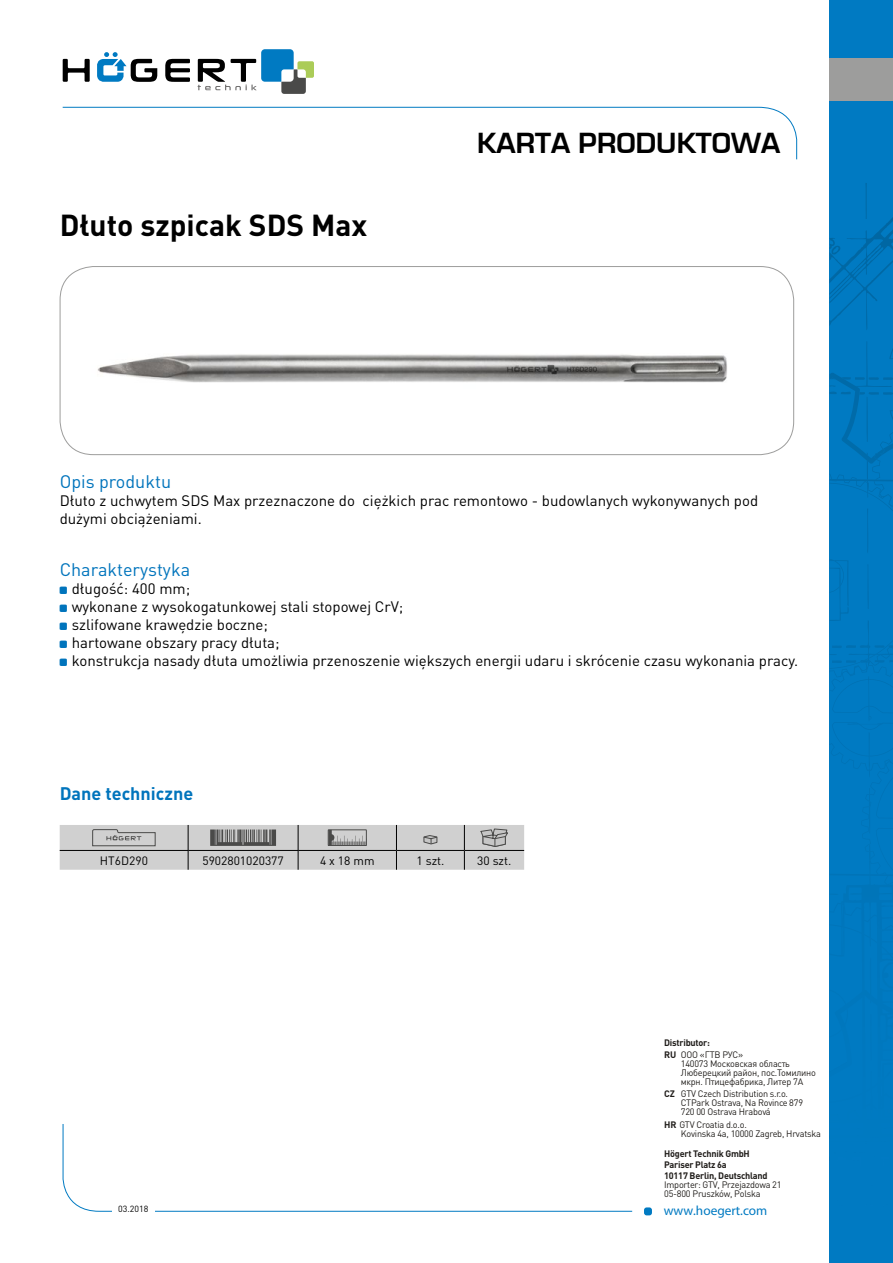
<style>
.page{position:relative;width:893px;height:1263px;background:#fff}
.page>*{position:absolute;margin:0;border:0;box-sizing:border-box;transform-origin:0 0}
.t1{font:700 30px "DIN Pro";color:#000}
.t2{font:700 27px "Euromode";color:#000}
.t3{font:18px "DIN Pro";color:#0074bc}
.t4{font:700 18px "DIN Pro";color:#0074bc}
.t5{font:15px/18px "DIN Pro";color:#000}
.t6{font:13.35px "Myriad Pro";color:#007ac2}
.t7{font:12px "DIN Pro";color:#000}
.t8{font:9.3px/9.1px "DIN Pro";letter-spacing:-.025em;color:#201d1a}
.t9{font:700 9.3px/11.1px "DIN Pro";letter-spacing:-.025em;color:#201d1a}
.t10{font:8.85px "DIN Pro";color:#000}
.s1{font-weight:400}
.s2{font-weight:700}
</style>
<div class="page">
<svg style="left:63px;top:59px;width:27px;height:23px"></svg>
<svg style="left:165px;top:59px;width:25px;height:23px"></svg>
<svg style="left:97px;top:52px;width:60px;height:30px"></svg>
<svg style="left:198px;top:49px;width:116px;height:45px"></svg>
<div style="left:644px;top:1207px;width:8px;height:8px;background:#007ac2;border-radius:3px"></div>
<div style="left:829px;top:0;width:64px;height:1263px;background:#007ac2"></div>
<img style="left:865px;top:183px;width:2px;height:34px">
<img style="left:865px;top:217px;width:28px;height:15px">
<img style="left:867px;top:464px;width:2px;height:181px">
<svg style="left:829px;top:232px;width:64px;height:187px"></svg>
<img style="left:829px;top:373px;width:47px;height:91px">
<img style="left:830px;top:474px;width:62px;height:32px">
<img style="left:830px;top:666px;width:16px;height:13px">
<img style="left:832px;top:681px;width:51px;height:32px">
<img style="left:872px;top:432px;width:21px;height:53px">
<img style="left:869px;top:761px;width:22px;height:66px">
<img style="left:876px;top:777px;width:15px;height:41px">
<img style="left:830px;top:479px;width:63px;height:2px">
<img style="left:846px;top:660px;width:47px;height:33px">
<img style="left:846px;top:645px;width:47px;height:3px">
<div style="left:829px;top:59px;width:64px;height:42px;background:#9d9d9c"></div>
<div style="left:60px;top:266px;width:734px;height:189px;border:1px solid #9d9d9c;border-radius:34px"></div>
<img style="left:97px;top:354px;width:630px;height:29px">
<svg style="left:60px;top:825px;width:464px;height:45px;background:#c0c0c0"></svg>
<h1 class="t1" style="left:60px;top:205px;width:309px">Dłuto szpicak SDS Max</h1>
<h2 class="t2" style="left:477px;top:126px;width:305px">KARTA PRODUKTOWA</h2>
<p class="t3" style="left:60px;top:469px;width:113px">Opis produktu</p>
<p class="t5" style="left:60px;top:491px;width:700px">Dłuto z uchwytem SDS Max przeznaczone do ciężkich prac remontowo - budowlanych wykonywanych pod dużymi obciążeniami.</p>
<p class="t3" style="left:60px;top:557px;width:132px">Charakterystyka</p>
<p class="t5" style="left:72px;top:579px;width:728px">długość: 400 mm;<br>wykonane z wysokogatunkowej stali stopowej CrV;<br>szlifowane krawędzie boczne;<br>hartowane obszary pracy dłuta;<br>konstrukcja nasady dłuta umożliwia przenoszenie większych energii udaru i skrócenie czasu wykonania pracy.</p>
<p class="t4" style="left:60px;top:782px;width:135px">Dane techniczne</p>
<p class="t7" style="left:100px;top:852px;width:50px">HT6D290</p>
<p class="t7" style="left:202px;top:852px;width:83px">5902801020377</p>
<p class="t7" style="left:320px;top:852px;width:56px">4 x 18 mm</p>
<p class="t7" style="left:416px;top:852px;width:29px">1 szt.</p>
<p class="t7" style="left:477px;top:852px;width:36px">30 szt.</p>
<p class="t9" style="left:664px;top:1036px;width:81px;line-height:12.1px">Distributor:<br>RU <span class="s1">ООО «ГТВ РУС»</span></p>
<p class="t8" style="left:681px;top:1058px;width:137px">140073 Московская область<br>Люберецкий район, пос.Томилино мкрн. Птицефабрика, Литер 7А</p>
<p class="t8" style="left:681px;top:1089px;width:124px;text-indent:-17px"><span class="s2">CZ</span> GTV Czech Distribution s.r.o.<br>CTPark Ostrava, Na Rovince 879<br>720 00 Ostrava Hrabová</p>
<p class="t8" style="left:681px;top:1119px;width:142px;text-indent:-17px"><span class="s2">HR</span> GTV Croatia d.o.o.<br>Kovinska 4a, 10000 Zagreb, Hrvatska</p>
<p class="t9" style="left:664px;top:1147px;width:105px">Högert Technik GmbH<br>Pariser Platz 6a<br>10117 Berlin, Deutschland</p>
<p class="t8" style="left:664px;top:1180px;width:119px">Importer: GTV, Przejazdowa 21<br>05-800 Pruszków, Polska</p>
<p class="t10" style="left:118px;top:1202px;width:32px">03.2018</p>
<p class="t6" style="left:664px;top:1203px;width:105px">www.hoegert.com</p>
</div>
